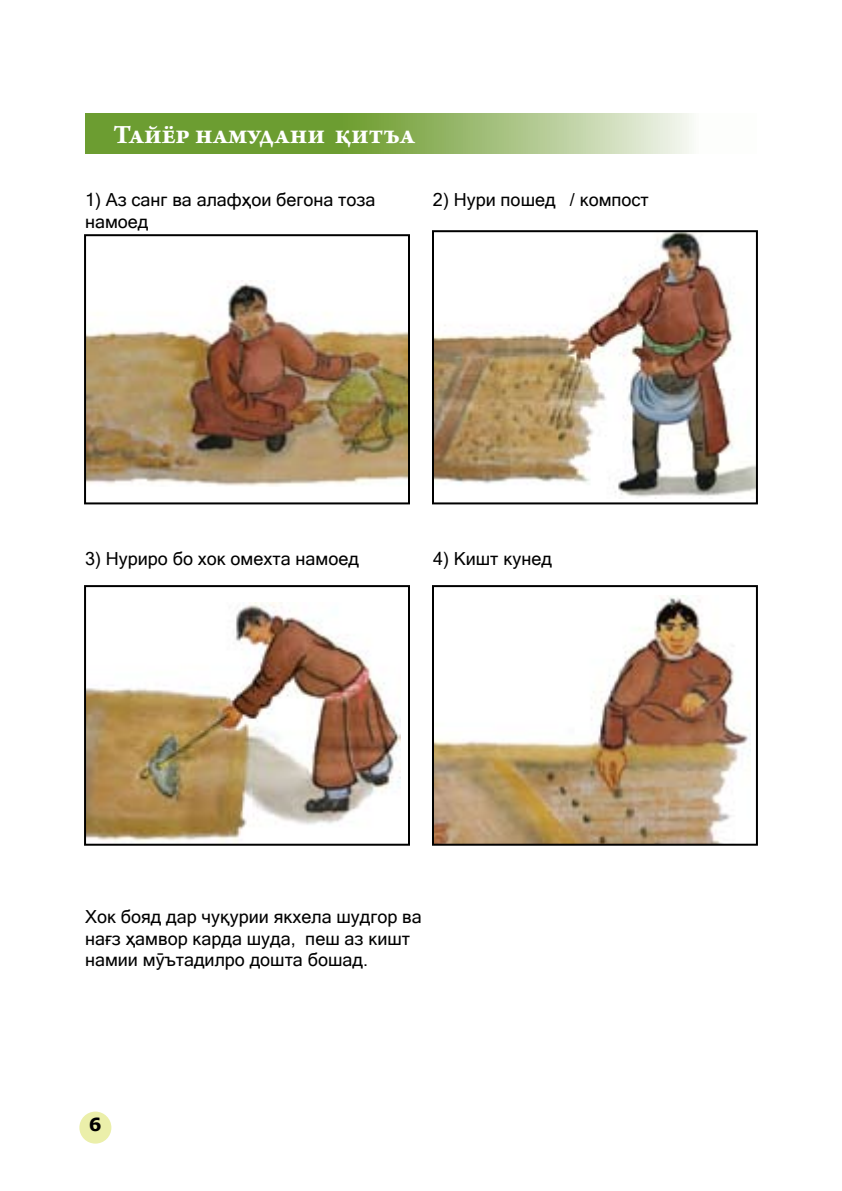
<style>
.page{position:relative;width:842px;height:1191px;background:#fff}
.page>*{position:absolute;margin:0;border:0;box-sizing:border-box;transform-origin:0 0}
.t1{font:700 28px "Arno Pro";color:#fff}
.t2{font:18px/21.6px "Microsoft Sans Serif";color:#000}
.t3{font:700 18px "Verdana";color:#000}
</style>
<div class="page">
<img style="left:87px;top:280px;width:320px;height:206px">
<div style="left:84px;top:234px;width:326px;height:270px;border:2px solid #000"></div>
<img style="left:435px;top:233px;width:320px;height:265px">
<div style="left:432px;top:230px;width:326px;height:274px;border:2px solid #000"></div>
<img style="left:87px;top:603px;width:314px;height:238px">
<div style="left:84px;top:585px;width:326px;height:260px;border:2px solid #000"></div>
<img style="left:435px;top:595px;width:316px;height:247px">
<div style="left:432px;top:585px;width:326px;height:260px;border:2px solid #000"></div>
<div style="left:79px;top:1111px;width:32px;height:32px;background:#ebefaa;border-radius:50%"></div>
<svg style="left:85px;top:113px;width:607px;height:40px;background:#92b565"></svg>
<h1 class="t1" style="left:113px;top:122px;width:303px">Тайёр намудани қитъа</h1>
<p class="t2" style="left:85px;top:189px;width:292px">1) Аз санг ва алафҳои бегона тоза намоед</p>
<p class="t2" style="left:433px;top:189px;width:217px">2) Нури пошед / компост</p>
<p class="t2" style="left:85px;top:548px;width:275px">3) Нуриро бо хок омехта намоед</p>
<p class="t2" style="left:433px;top:548px;width:120px">4) Кишт кунед</p>
<p class="t2" style="left:85px;top:905px;width:338px">Хок бояд дар чуқурии якхела шудгор ва нағз ҳамвор карда шуда, пеш аз кишт намии мӯътадилро дошта бошад.</p>
<p class="t3" style="left:89px;top:1114px;width:14px">6</p>
</div>
